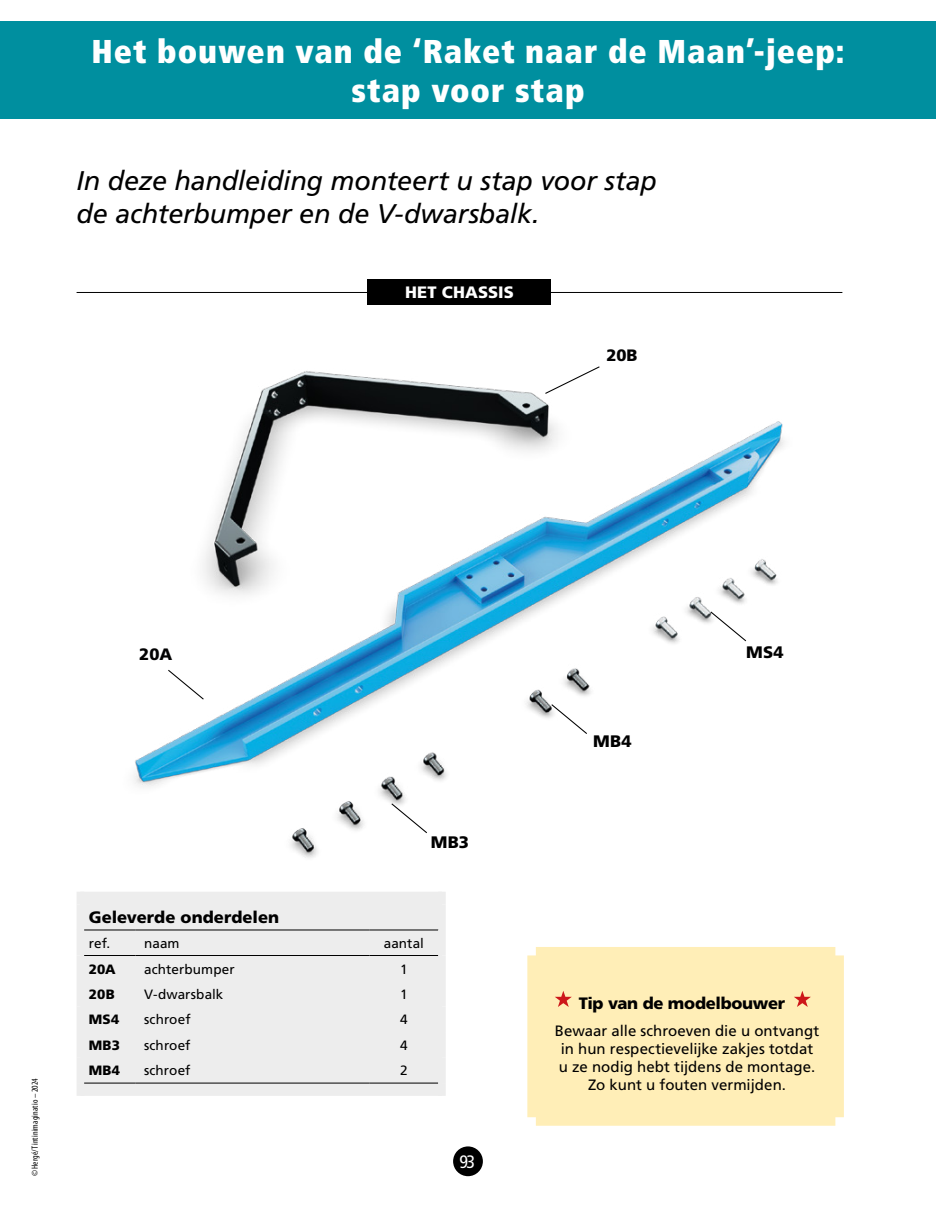
<style>
.page{position:relative;width:936px;height:1212px;background:#fff}
.page>*{position:absolute;margin:0;border:0;box-sizing:border-box;transform-origin:0 0}
.t1{font:900 condensed 33px/39.6px "Frutiger LT Std";letter-spacing:.03em;color:#fff;text-align:center}
.t2{font:italic 27px/33px "Frutiger LT Std";letter-spacing:-.005em;color:#000}
.t3{font:condensed 18px "Frutiger LT Std";color:#fff}
.t4{font:900 16.65px "Frutiger LT Std";letter-spacing:.015em;color:#000}
.t5{font:900 16.5px "Frutiger LT Std";letter-spacing:-.01em;color:#000}
.t6{font:900 16.5px "Frutiger LT Std";letter-spacing:.005em;color:#fff}
.t7{font:900 16.5px "Frutiger LT Std";color:#020203}
.t8{font:15px/18px "Frutiger LT Std";color:#000;text-align:center}
.t9{font:13.5px "Frutiger LT Std";letter-spacing:.005em;color:#000}
.t10{font:900 13.5px "Frutiger LT Std";letter-spacing:.02em;color:#000}
.t11{font:condensed 9px "Myriad Pro";letter-spacing:.02em;color:#000}
</style>
<div class="page">
<div style="left:0;top:21px;width:935px;height:98px;background:#008f9f"></div>
<img style="left:134px;top:371px;width:710px;height:747px">
<hr style="left:77px;top:292px;width:765px;height:1px;background:#000">
<div style="left:367px;top:279px;width:184px;height:26px;background:#000"></div>
<div style="left:84px;top:892px;width:354px;height:204px;background:#ededed"></div>
<div style="left:438px;top:892px;width:7px;height:12px;background:#ededed"></div>
<div style="left:438px;top:904px;width:7px;height:26px;background:#ededed"></div>
<hr style="left:84px;top:929px;width:52px;height:1px;background:#000">
<hr style="left:136px;top:929px;width:233px;height:1px;background:#000">
<hr style="left:369px;top:929px;width:69px;height:1px;background:#000">
<hr style="left:84px;top:955px;width:52px;height:1px;background:#000">
<hr style="left:136px;top:955px;width:233px;height:1px;background:#000">
<hr style="left:369px;top:955px;width:69px;height:1px;background:#000">
<hr style="left:84px;top:1083px;width:52px;height:1px;background:#000">
<hr style="left:136px;top:1083px;width:233px;height:1px;background:#000">
<hr style="left:369px;top:1083px;width:69px;height:1px;background:#000">
<div style="left:77px;top:892px;width:7px;height:12px;background:#ededed"></div>
<div style="left:77px;top:904px;width:7px;height:26px;background:#ededed"></div>
<div style="left:77px;top:930px;width:7px;height:25px;background:#ededed"></div>
<div style="left:438px;top:930px;width:7px;height:25px;background:#ededed"></div>
<div style="left:77px;top:955px;width:7px;height:26px;background:#ededed"></div>
<div style="left:438px;top:955px;width:7px;height:26px;background:#ededed"></div>
<div style="left:77px;top:981px;width:7px;height:25px;background:#ededed"></div>
<div style="left:438px;top:981px;width:7px;height:25px;background:#ededed"></div>
<div style="left:77px;top:1006px;width:7px;height:26px;background:#ededed"></div>
<div style="left:438px;top:1006px;width:7px;height:26px;background:#ededed"></div>
<div style="left:77px;top:1032px;width:7px;height:25px;background:#ededed"></div>
<div style="left:438px;top:1032px;width:7px;height:25px;background:#ededed"></div>
<div style="left:77px;top:1057px;width:7px;height:26px;background:#ededed"></div>
<div style="left:438px;top:1057px;width:7px;height:26px;background:#ededed"></div>
<div style="left:77px;top:1083px;width:7px;height:13px;background:#ededed"></div>
<div style="left:438px;top:1083px;width:7px;height:13px;background:#ededed"></div>
<svg style="left:544px;top:366px;width:56px;height:29px"></svg>
<div style="left:527px;top:947px;width:316px;height:179px;background:#ffeeb7"></div>
<svg style="left:554px;top:991px;width:17px;height:16px"></svg>
<svg style="left:793px;top:991px;width:17px;height:16px"></svg>
<svg style="left:391px;top:803px;width:36px;height:30px"></svg>
<svg style="left:551px;top:704px;width:36px;height:30px"></svg>
<svg style="left:168px;top:670px;width:36px;height:29px"></svg>
<svg style="left:710px;top:611px;width:36px;height:30px"></svg>
<div style="left:453px;top:1146px;width:30px;height:30px;background:#000;border-radius:50%"></div>
<h1 class="t1" style="left:91px;top:31px;width:754px">Het bouwen van de ‘Raket naar de Maan’-jeep: stap voor stap</h1>
<h2 class="t2" style="left:77px;top:165px;width:582px">In deze handleiding monteert u stap voor stap de achterbumper en de V-dwarsbalk.</h2>
<p class="t6" style="left:405px;top:282px;width:110px">HET CHASSIS</p>
<p class="t7" style="left:606px;top:345px;width:33px">20B</p>
<p class="t7" style="left:139px;top:645px;width:35px">20A</p>
<p class="t11" style="left:30px;top:1176px;width:99px;rotate:-90deg">©Hergé/Tintinimaginatio – 2024</p>
<p class="t4" style="left:431px;top:832px;width:40px">MB3</p>
<p class="t5" style="left:89px;top:907px;width:192px">Geleverde onderdelen</p>
<p class="t9" style="left:89px;top:935px;width:23px">ref.</p>
<p class="t9" style="left:144px;top:935px;width:37px">naam</p>
<p class="t9" style="left:384px;top:935px;width:42px">aantal</p>
<p class="t10" style="left:89px;top:960px;width:28px">20A</p>
<p class="t9" style="left:144px;top:961px;width:92px">achterbumper</p>
<p class="t9" style="left:400px;top:961px;width:9px">1</p>
<p class="t10" style="left:89px;top:986px;width:27px">20B</p>
<p class="t9" style="left:144px;top:986px;width:81px">V-dwarsbalk</p>
<p class="t9" style="left:400px;top:986px;width:9px">1</p>
<p class="t10" style="left:89px;top:1011px;width:32px">MS4</p>
<p class="t9" style="left:144px;top:1012px;width:48px">schroef</p>
<p class="t9" style="left:400px;top:1012px;width:9px">4</p>
<p class="t10" style="left:89px;top:1037px;width:33px">MB3</p>
<p class="t9" style="left:144px;top:1037px;width:48px">schroef</p>
<p class="t9" style="left:400px;top:1037px;width:9px">4</p>
<p class="t10" style="left:89px;top:1062px;width:33px">MB4</p>
<p class="t9" style="left:144px;top:1062px;width:48px">schroef</p>
<p class="t9" style="left:400px;top:1062px;width:9px">2</p>
<p class="t3" style="left:459px;top:1151px;width:17px">93</p>
<p class="t4" style="left:593px;top:731px;width:40px">MB4</p>
<p class="t4" style="left:746px;top:642px;width:39px">MS4</p>
<p class="t5" style="left:578px;top:993px;width:208px">Tip van de modelbouwer</p>
<p class="t8" style="left:555px;top:1022px;width:266px">Bewaar alle schroeven die u ontvangt in hun respectievelijke zakjes totdat u ze nodig hebt tijdens de montage.<br>Zo kunt u fouten vermijden.</p>
</div>
